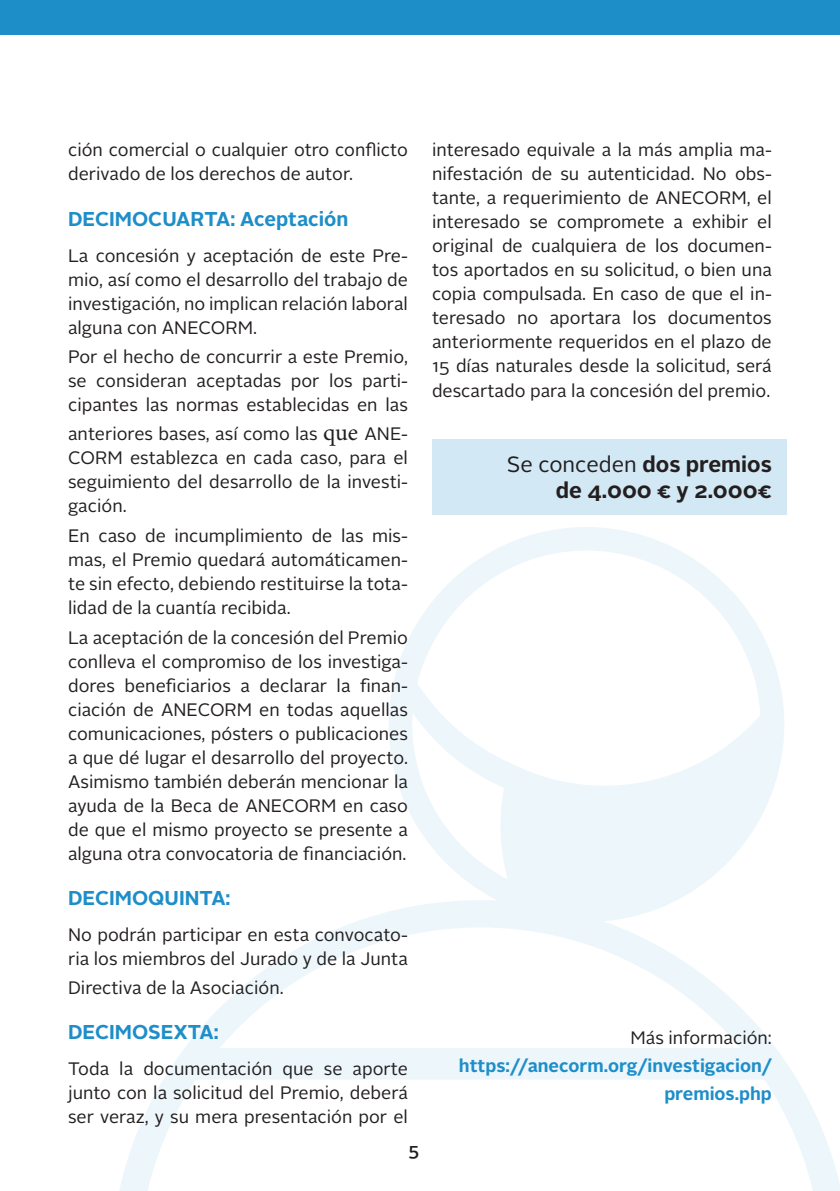
<style>
.page{position:relative;width:840px;height:1191px;background:#fff}
.page>*{position:absolute;margin:0;border:0;box-sizing:border-box;transform-origin:0 0}
.t1{font:22px "Alright Sans";color:#231f20}
.t2{font:700 22px "Alright Sans";color:#231f20}
.t3{font:700 20px "Alright Sans";color:#1e8ec9}
.t4{font:18px/24px "Alright Sans";color:#231f20;text-align:justify}
.t5{font:700 18px/28.8px "Alright Sans";color:#1e8ec9;text-align:right}
.t6{font:500 18px "Alright Sans";color:#231f20}
.s1{font-family:"Minion Pro";font-size:24px}
.s2{font-weight:700}
</style>
<div class="page">
<div style="left:0;top:0;width:839px;height:34px;background:#1e8ec9"></div>
<svg style="left:119px;top:527px;width:720px;height:664px"></svg>
<div style="left:432px;top:439px;width:353px;height:76px;background:#d2e8f4"></div>
<p class="t4" style="left:68px;top:138px;width:341px">ción comercial o cualquier otro conflicto derivado de los derechos de autor.</p>
<p class="t3" style="left:68px;top:205px;width:282px">DECIMOCUARTA: Aceptación</p>
<p class="t4" style="left:68px;top:244px;width:341px">La concesión y aceptación de este Pre&shy;mio, así como el desarrollo del trabajo de investigación, no implican relación laboral alguna con ANECORM.</p>
<p class="t4" style="left:68px;top:345px;width:341px">Por el hecho de concurrir a este Premio, se consideran aceptadas por los parti&shy;cipantes las normas establecidas en las</p>
<p class="t4" style="left:68px;top:422px;width:341px">anteriores bases, así como las <span class="s1">que</span> ANE-CORM establezca en cada caso, para el seguimiento del desarrollo de la investi&shy;gación.</p>
<p class="t4" style="left:68px;top:524px;width:341px">En caso de incumplimiento de las mis&shy;mas, el Premio quedará automáticamen&shy;te sin efecto, debiendo restituirse la tota&shy;lidad de la cuantía recibida.</p>
<p class="t4" style="left:68px;top:625px;width:341px">La aceptación de la concesión del Premio conlleva el compromiso de los investiga&shy;dores beneficiarios a declarar la finan&shy;ciación de ANECORM en todas aquellas comunicaciones, pósters o publicaciones a que dé lugar el desarrollo del proyecto.<br>Asimismo también deberán mencionar la ayuda de la Beca de ANECORM en caso de que el mismo proyecto se presente a alguna otra convocatoria de financiación.</p>
<p class="t3" style="left:68px;top:884px;width:164px">DECIMOQUINTA:</p>
<p class="t4" style="left:68px;top:922px;width:341px">No podrán participar en esta convocato&shy;ria los miembros del Jurado y de la Junta</p>
<p class="t4" style="left:68px;top:975px;width:217px">Directiva de la Asociación.</p>
<p class="t3" style="left:68px;top:1018px;width:152px">DECIMOSEXTA:</p>
<p class="t4" style="left:68px;top:1056px;width:341px">Toda la documentación que se aporte junto con la solicitud del Premio, deberá ser veraz, y su mera presentación por el</p>
<p class="t6" style="left:408px;top:1137px;width:12px">5</p>
<p class="t4" style="left:432px;top:138px;width:341px">interesado equivale a la más amplia ma&shy;nifestación de su autenticidad. No obs&shy;tante, a requerimiento de ANECORM, el interesado se compromete a exhibir el original de cualquiera de los documen&shy;tos aportados en su solicitud, o bien una copia compulsada. En caso de que el in&shy;teresado no aportara los documentos anteriormente requeridos en el plazo de 15 días naturales desde la solicitud, será descartado para la concesión del premio.</p>
<p class="t1" style="left:506px;top:449px;width:266px">Se conceden <span class="s2">dos premios</span></p>
<p class="t2" style="left:555px;top:475px;width:217px">de 4.000 € y 2.000€</p>
<p class="t4" style="left:630px;top:1026px;width:143px">Más información:</p>
<p class="t5" style="left:458px;top:1051px;width:314px">https://anecorm.org/investigacion/ premios.php</p>
</div>
